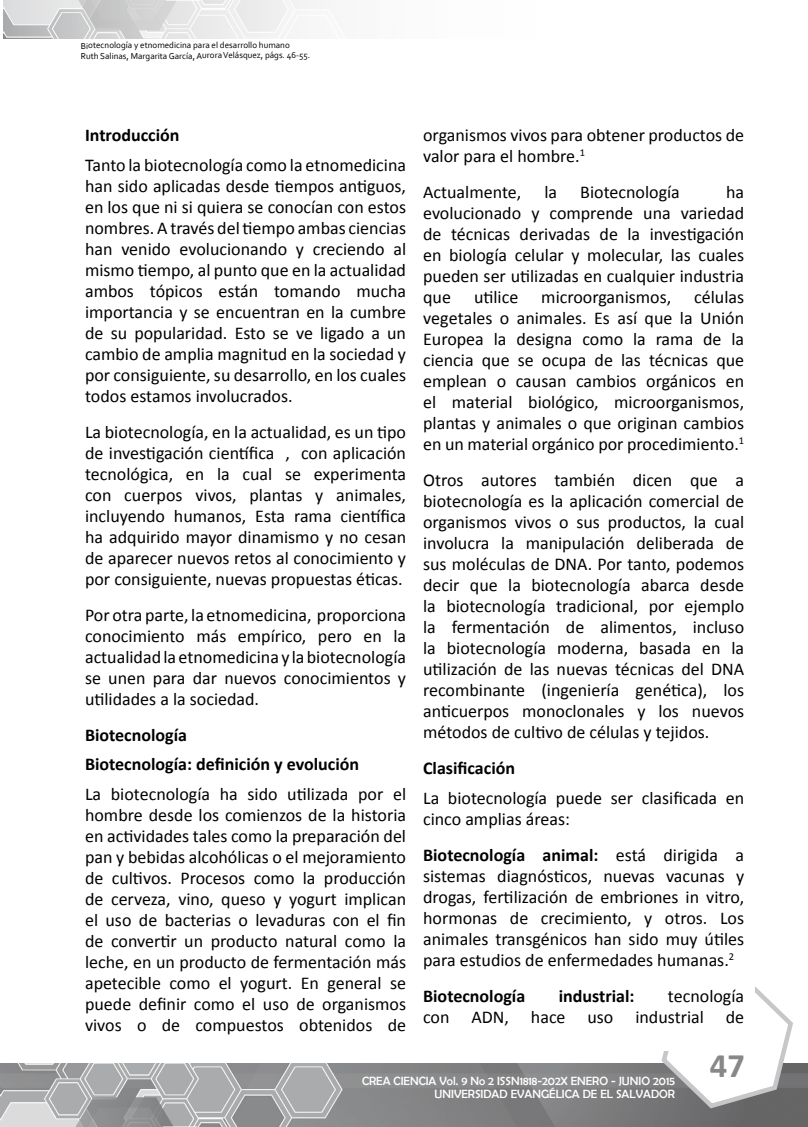
<style>
.page{position:relative;width:808px;height:1127px;background:#fff}
.page>*{position:absolute;margin:0;border:0;box-sizing:border-box;transform-origin:0 0}
.t1{font:700 34.5px "Calibri";color:#87888a}
.t2{font:18px/21px "Calibri";color:#000;text-align:justify}
.t3{font:700 18px/29.5px "Calibri";color:#000}
.t4{font:12px/13.5px "Berlin Sans FB";color:#fff;text-align:right}
.t5{font:9px/10.5px "Corbel";letter-spacing:-.005em;color:#000}
.s1{font-weight:700}
</style>
<div class="page">
<img style="left:0;top:1063px;width:808px;height:64px">
<svg style="left:659px;top:986px;width:137px;height:125px"></svg>
<div style="left:679px;top:1016px;width:98px;height:26px;background:#fff"></div>
<div style="left:657px;top:964px;width:98px;height:87px;background:#fff"></div>
<img style="left:4px;top:0;width:319px;height:38px">
<p class="t5" style="left:81px;top:40px;width:231px">Biotecnología y etnomedicina para el desarrollo humano<br>Ruth Salinas, Margarita García, Aurora Velásquez, págs. 46-55.</p>
<p class="t3" style="left:85px;top:120px;width:96px">Introducción</p>
<p class="t2" style="left:85px;top:154px;width:323px">Tanto la biotecnología como la etnomedicina han sido aplicadas desde tiempos antiguos, en los que ni si quiera se conocían con estos nombres. A través del tiempo ambas ciencias han venido evolucionando y creciendo al mismo tiempo, al punto que en la actualidad ambos tópicos están tomando mucha importancia y se encuentran en la cumbre de su popularidad. Esto se ve ligado a un cambio de amplia magnitud en la sociedad y por consiguiente, su desarrollo, en los cuales todos estamos involucrados.</p>
<p class="t2" style="left:85px;top:421px;width:323px">La biotecnología, en la actualidad, es un tipo de investigación científica , con aplicación tecnológica, en la cual se experimenta con cuerpos vivos, plantas y animales, incluyendo humanos, Esta rama científica ha adquirido mayor dinamismo y no cesan de aparecer nuevos retos al conocimiento y por consiguiente, nuevas propuestas éticas.</p>
<p class="t2" style="left:85px;top:604px;width:323px">Por otra parte, la etnomedicina, proporciona conocimiento más empírico, pero en la actualidad la etnomedicina y la biotecnología se unen para dar nuevos conocimientos y utilidades a la sociedad.</p>
<p class="t3" style="left:85px;top:720px;width:276px">Biotecnología<br>Biotecnología: definición y evolución</p>
<p class="t2" style="left:85px;top:783px;width:323px">La biotecnología ha sido utilizada por el hombre desde los comienzos de la historia en actividades tales como la preparación del pan y bebidas alcohólicas o el mejoramiento de cultivos. Procesos como la producción de cerveza, vino, queso y yogurt implican el uso de bacterias o levaduras con el fin de convertir un producto natural como la leche, en un producto de fermentación más apetecible como el yogurt. En general se puede definir como el uso de organismos vivos o de compuestos obtenidos de</p>
<p class="t2" style="left:423px;top:125px;width:323px">organismos vivos para obtener productos de valor para el hombre.<sup>1</sup></p>
<p class="t2" style="left:423px;top:182px;width:100px">Actualmente,</p>
<p class="t2" style="left:544px;top:182px;width:14px">la</p>
<p class="t2" style="left:580px;top:182px;width:101px">Biotecnología</p>
<p class="t2" style="left:423px;top:182px;width:323px;text-indent:303px">ha evolucionado y comprende una variedad de técnicas derivadas de la investigación en biología celular y molecular, las cuales pueden ser utilizadas en cualquier industria que</p>
<p class="t2" style="left:423px;top:287px;width:323px;text-indent:271px">células vegetales o animales. Es así que la Unión Europea la designa como la rama de la ciencia que se ocupa de las técnicas que emplean o causan cambios orgánicos en el material biológico, microorganismos, plantas y animales o que originan cambios en un material orgánico por procedimiento.<sup>1</sup></p>
<p class="t2" style="left:423px;top:470px;width:323px">Otros autores también dicen que a biotecnología es la aplicación comercial de organismos vivos o sus productos, la cual involucra la manipulación deliberada de sus moléculas de DNA. Por tanto, podemos decir que la biotecnología abarca desde la biotecnología tradicional, por ejemplo la fermentación de alimentos, incluso la biotecnología moderna, basada en la utilización de las nuevas técnicas del DNA recombinante (ingeniería genética), los anticuerpos monoclonales y los nuevos métodos de cultivo de células y tejidos.</p>
<p class="t3" style="left:423px;top:753px;width:94px">Clasificación</p>
<p class="t2" style="left:423px;top:787px;width:323px">La biotecnología puede ser clasificada en cinco amplias áreas:</p>
<p class="t2" style="left:423px;top:844px;width:323px"><span class="s1">Biotecnología animal:</span> está dirigida a sistemas diagnósticos, nuevas vacunas y drogas, fertilización de embriones in vitro, hormonas de crecimiento, y otros. Los animales transgénicos han sido muy útiles para estudios de enfermedades humanas.<sup>2</sup></p>
<p class="t3" style="left:423px;top:981px;width:104px">Biotecnología</p>
<p class="t3" style="left:559px;top:981px;width:77px">industrial:</p>
<p class="t2" style="left:474px;top:287px;width:46px">utilice</p>
<p class="t2" style="left:541px;top:287px;width:131px">microorganismos,</p>
<p class="t2" style="left:423px;top:985px;width:323px;text-align:right">tecnología<br>con ADN, hace uso industrial de</p>
<p class="t4" style="left:362px;top:1073px;width:315px">CREA CIENCIA Vol. 9 No 2 ISSN1818-202X ENERO - JUNIO 2015<br>UNIVERSIDAD EVANGÉLICA DE EL SALVADOR</p>
<h1 class="t1" style="left:710px;top:1043px;width:36px">47</h1>
</div>
